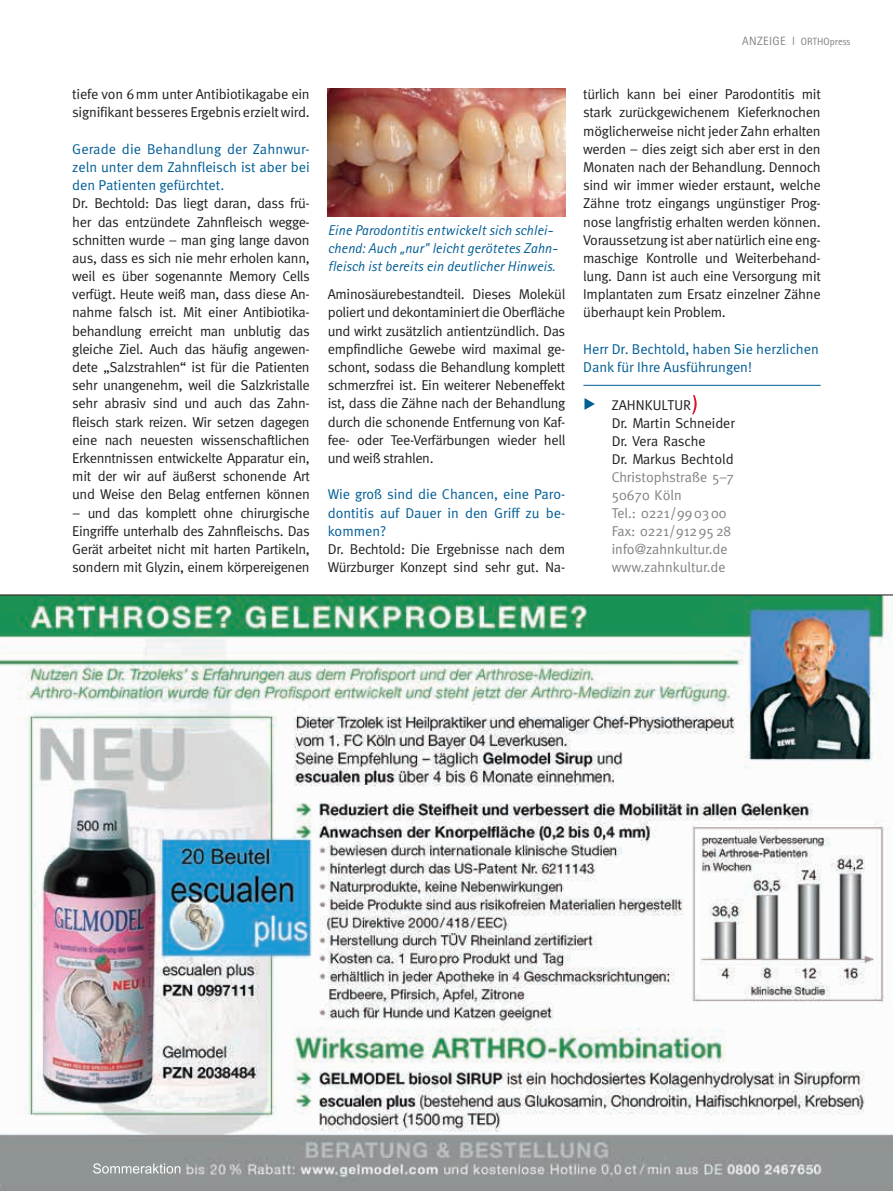
<style>
.page{position:relative;width:893px;height:1191px;background:#fff}
.page>*{position:absolute;margin:0;border:0;box-sizing:border-box;transform-origin:0 0}
.t1{font:14.25px/18.1px "Meta Normal";letter-spacing:-.025em;color:#231f20;text-align:justify}
.t2{font:14.25px/18.1px "Meta Normal";color:#005d95;text-align:justify}
.t3{font:italic 14.25px/18.1px "Rotis Sans Serif";letter-spacing:.01em;color:#005d95}
.t4{font:14.25px/18px "Meta";color:#808285}
.t5{font:14.25px/18px "Meta";color:#231f20}
.t6{font:10.5px "Rotis Sans Serif";color:#808285}
.s1{font-size:12px}
</style>
<div class="page">
<img style="left:0;top:595px;width:893px;height:596px">
<img style="left:328px;top:89px;width:237px;height:128px">
<hr style="left:583px;top:385px;width:238px;height:1px;background:#005d95">
<svg style="left:692px;top:395px;width:5px;height:19px"></svg>
<hr style="left:0;top:594px;width:893px;height:1px;background:#231f20">
<p class="t1" style="left:72px;top:85px;width:239px">tiefe von 6mm unter Antibiotikagabe ein signifikant besseres Ergebnis erzielt wird.</p>
<p class="t2" style="left:72px;top:140px;width:239px">Gerade die Behandlung der Zahnwur&shy;zeln unter dem Zahnfleisch ist aber bei den Patienten gefürchtet.</p>
<p class="t1" style="left:72px;top:194px;width:239px">Dr. Bechtold: Das liegt daran, dass frü&shy;her das entzündete Zahnfleisch wegge&shy;schnitten wurde – man ging lange davon aus, dass es sich nie mehr erholen kann, weil es über sogenannte Memory Cells verfügt. Heute weiß man, dass diese An&shy;nahme falsch ist. Mit einer Antibiotika&shy;behandlung erreicht man unblutig das gleiche Ziel. Auch das häufig angewen&shy;dete „Salzstrahlen“ ist für die Patienten sehr unangenehm, weil die Salzkristalle sehr abrasiv sind und auch das Zahn&shy;fleisch stark reizen. Wir setzen dagegen eine nach neuesten wissenschaftlichen Erkenntnissen entwickelte Apparatur ein, mit der wir auf äußerst schonende Art und Weise den Belag entfernen können</p>
<p class="t1" style="left:72px;top:503px;width:239px">– und das komplett ohne chirurgische Eingriffe unterhalb des Zahnfleischs. Das Gerät arbeitet nicht mit harten Partikeln, sondern mit Glyzin, einem körpereigenen</p>
<p class="t3" style="left:328px;top:221px;width:231px">Eine Parodontitis entwickelt sich schlei&shy;chend: Auch „nur" leicht gerötetes Zahn&shy;fleisch ist bereits ein deutlicher Hinweis.</p>
<p class="t1" style="left:328px;top:285px;width:239px">Aminosäurebestandteil. Dieses Molekül poliert und dekontaminiert die Oberfläche und wirkt zusätzlich antientzündlich. Das empfindliche Gewebe wird maximal ge&shy;schont, sodass die Behandlung komplett schmerzfrei ist. Ein weiterer Nebeneffekt ist, dass die Zähne nach der Behandlung durch die schonende Entfernung von Kaf&shy;fee- oder Tee-Verfärbungen wieder hell und weiß strahlen.</p>
<p class="t2" style="left:328px;top:485px;width:239px">Wie groß sind die Chancen, eine Paro&shy;dontitis auf Dauer in den Griff zu be&shy;kommen?</p>
<p class="t1" style="left:328px;top:540px;width:239px">Dr. Bechtold: Die Ergebnisse nach dem<br>Würzburger Konzept sind sehr gut. Na-</p>
<p class="t6" style="left:742px;top:35px;width:110px"><span class="s1">ANZEIGE l</span> ORTHOpress</p>
<p class="t1" style="left:583px;top:85px;width:239px">türlich kann bei einer Parodontitis mit stark zurückgewichenem Kieferknochen möglicherweise nicht jeder Zahn erhalten werden – dies zeigt sich aber erst in den Monaten nach der Behandlung. Dennoch sind wir immer wieder erstaunt, welche Zähne trotz eingangs ungünstiger Prog&shy;nose langfristig erhalten werden können.<br>Voraussetzung ist aber natürlich eine eng&shy;maschige Kontrolle und Weiterbehand&shy;lung. Dann ist auch eine Versorgung mit Implantaten zum Ersatz einzelner Zähne überhaupt kein Problem.</p>
<p class="t2" style="left:583px;top:340px;width:237px">Herr Dr. Bechtold, haben Sie herzlichen<br>Dank für Ihre Ausführungen!</p>
<p class="t5" style="left:612px;top:395px;width:125px">ZAHNKULTUR<br>Dr. Martin Schneider<br>Dr. Vera Rasche<br>Dr. Markus Bechtold</p>
<p class="t4" style="left:612px;top:467px;width:124px">Christophstraße 5–7<br>50670 Köln<br>Tel.: 0221 /990300<br>Fax: 0221 /9129528 info@zahnkultur.de www.zahnkultur.de</p>
</div>
